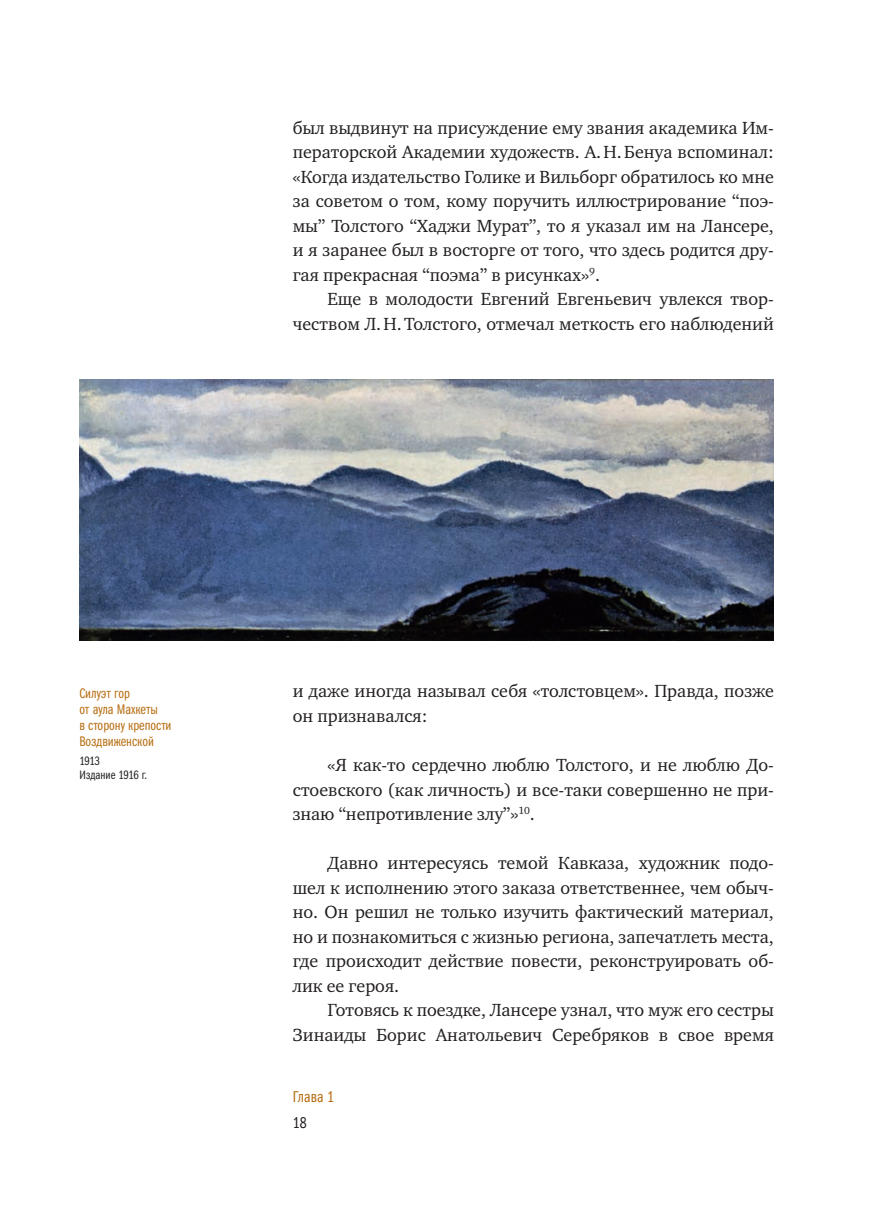
<style>
.page{position:relative;width:893px;height:1216px;background:#fff}
.page>*{position:absolute;margin:0;border:0;box-sizing:border-box;transform-origin:0 0}
.t1{font:18.03px/24.5px "Charter C";color:#231f20;text-align:justify}
.t2{font:15.75px "Franklin Gothic Book Cmp C";letter-spacing:.01em;color:#b76d11}
.t3{font:15.75px "Franklin Gothic Book Cmp C";color:#231f20}
.t4{font:14px/16.1px "Franklin Gothic Book Cmp C";color:#b76d11}
.t5{font:12.25px/14px "Franklin Gothic Book Cmp C";letter-spacing:-.005em;color:#231f20}
</style>
<div class="page">
<img style="left:79px;top:379px;width:695px;height:261px">
<p class="t1" style="left:293px;top:117px;width:483px">был выдвинут на присуждение ему звания академика Им&shy;ператорской Академии художеств. А. Н. Бенуа вспоминал: «Когда издательство Голике и Вильборг обратилось ко мне за советом о том, кому поручить иллюстрирование “поэ&shy;мы” Толстого “Хаджи Мурат”, то я указал им на Лансере, и я заранее был в восторге от того, что здесь родится дру&shy;гая прекрасная “поэма” в рисунках»<sup>9</sup>.</p>
<p class="t1" style="left:293px;top:288px;width:483px;text-align:right">Еще в молодости Евгений Евгеньевич увлекся твор&shy;чеством Л. Н. Толстого, отмечал меткость его наблюдений</p>
<p class="t4" style="left:79px;top:685px;width:94px">Силуэт гор<br>от аула Махкеты<br>в сторону крепости<br>Воздвиженской</p>
<p class="t5" style="left:79px;top:754px;width:69px">1913<br>Издание 1916 г.</p>
<p class="t1" style="left:293px;top:680px;width:483px">и даже иногда называл себя «толстовцем». Правда, позже он признавался:</p>
<p class="t1" style="left:293px;top:754px;width:483px;text-indent:35px">«Я как-то сердечно люблю Толстого, и не люблю До&shy;стоевского (как личность) и все-таки совершенно не при&shy;знаю “непротивление злу”»<sup>10</sup>.</p>
<p class="t1" style="left:293px;top:852px;width:483px;text-indent:35px">Давно интересуясь темой Кавказа, художник подо&shy;шел к исполнению этого заказа ответственнее, чем обыч&shy;но. Он решил не только изучить фактический материал, но и познакомиться с жизнью региона, запечатлеть места, где происходит действие повести, реконструировать об&shy;лик ее героя.</p>
<p class="t1" style="left:293px;top:999px;width:483px;text-align:right">Готовясь к поездке, Лансере узнал, что муж его сестры<br>Зинаиды Борис Анатольевич Серебряков в свое время</p>
<p class="t2" style="left:293px;top:1090px;width:43px">Глава 1</p>
<p class="t3" style="left:293px;top:1117px;width:15px">18</p>
</div>
